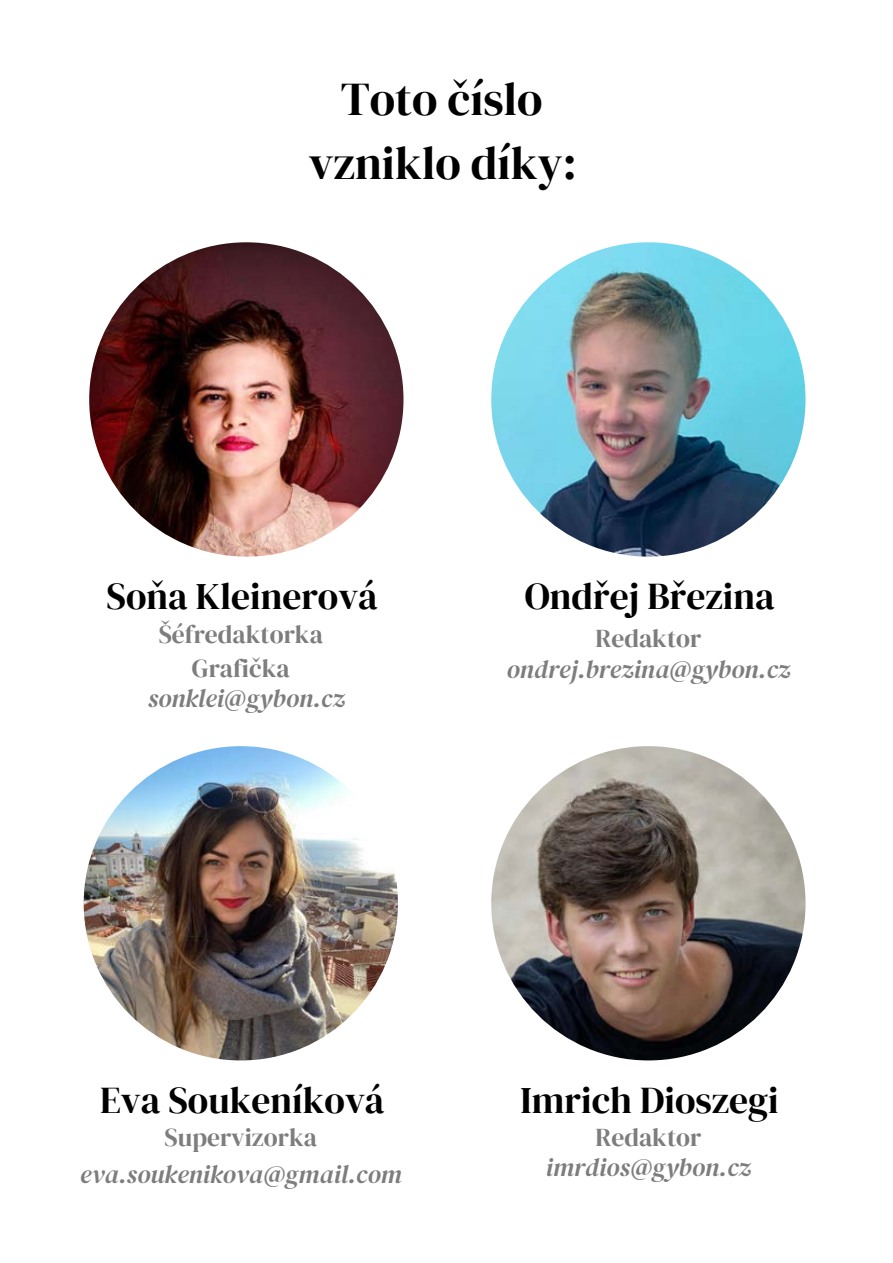
<style>
.page{position:relative;width:893px;height:1263px;background:#fff}
.page>*{position:absolute;margin:0;border:0;box-sizing:border-box;transform-origin:0 0}
.t1{font:46.5px/64.2px "DM Serif Display";color:#000;text-align:center}
.t2{font:37.5px "DM Serif Display";color:#000}
.t3{font:italic 25.5px "DM Serif Display";color:#7d7d7d}
.t4{font:25.5px/35px "DM Serif Display";color:#7d7d7d;text-align:center}
</style>
<div class="page">
<img style="left:491px;top:746px;width:314px;height:314px;border-radius:157px">
<img style="left:89px;top:242px;width:314px;height:315px;border-radius:157px">
<img style="left:491px;top:242px;width:314px;height:315px;border-radius:157px">
<img style="left:84px;top:746px;width:314px;height:314px;border-radius:157px">
<h1 class="t1" style="left:309px;top:67px;width:269px">Toto číslo vzniklo díky:</h1>
<h2 class="t2" style="left:107px;top:575px;width:273px">Soňa Kleinerová</h2>
<h2 class="t2" style="left:525px;top:575px;width:251px">Ondřej Březina</h2>
<p class="t4" style="left:159px;top:617px;width:166px">Šéfredaktorka<br>Grafička</p>
<p class="t4" style="left:595px;top:621px;width:108px">Redaktor</p>
<p class="t3" style="left:506px;top:654px;width:285px">ondrej.brezina@gybon.cz</p>
<p class="t3" style="left:148px;top:684px;width:199px">sonklei@gybon.cz</p>
<h2 class="t2" style="left:100px;top:1079px;width:286px">Eva Soukeníková</h2>
<h2 class="t2" style="left:521px;top:1079px;width:260px">Imrich Dioszegi</h2>
<p class="t4" style="left:165px;top:1120px;width:154px">Supervizorka</p>
<p class="t4" style="left:595px;top:1120px;width:108px">Redaktor</p>
<p class="t3" style="left:80px;top:1159px;width:324px">eva.soukenikova@gmail.com</p>
<p class="t3" style="left:546px;top:1152px;width:207px">imrdios@gybon.cz</p>
</div>
